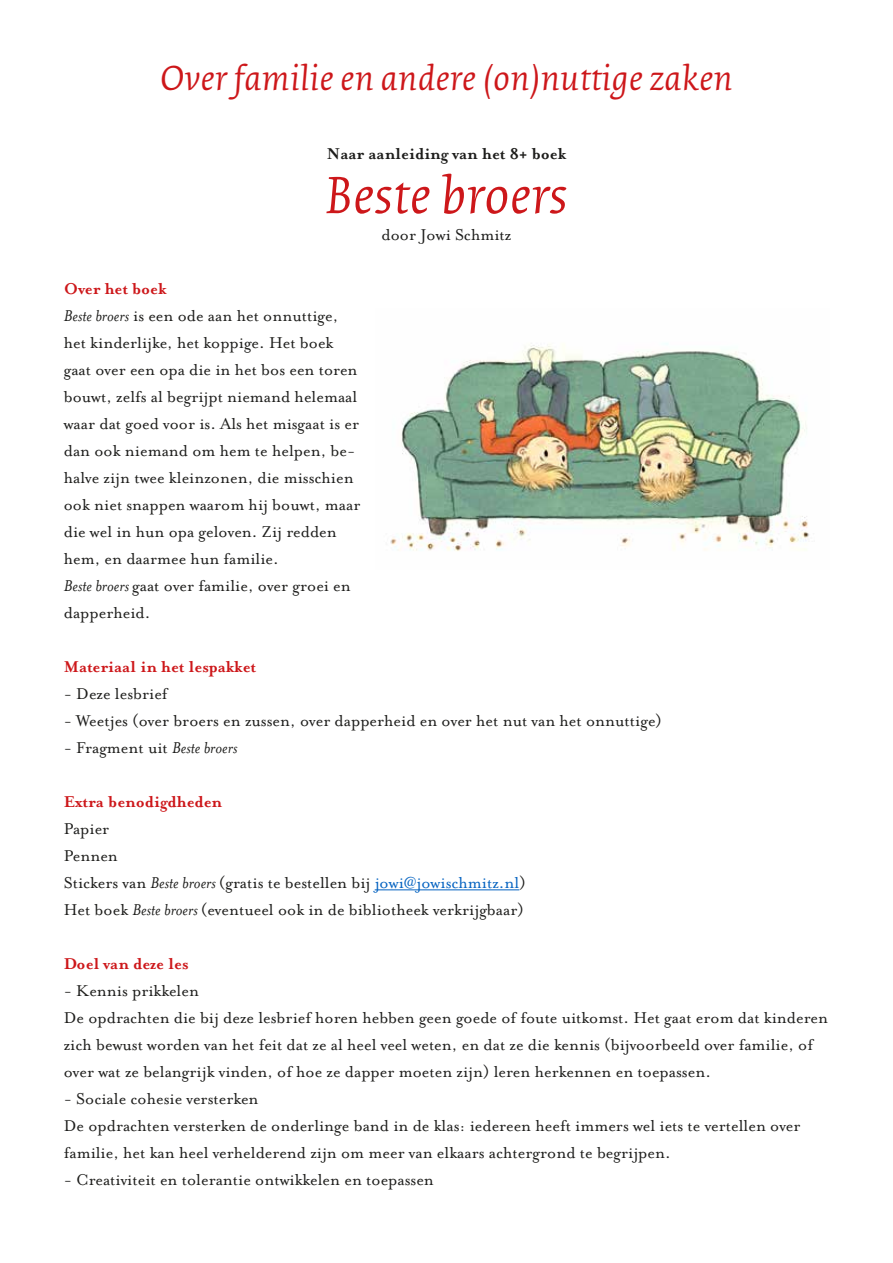
<style>
.page{position:relative;width:893px;height:1263px;background:#fff}
.page>*{position:absolute;margin:0;border:0;box-sizing:border-box;transform-origin:0 0}
.t1{font:54px "Collis Italic Txt";color:#cd171a}
.t2{font:36px "Collis Italic Txt";color:#cd171a}
.t3{font:18px/27px "Mrs Eaves Roman";color:#1d1d1b}
.t4{font:700 18px "Mrs Eaves";color:#cd171a}
.t5{font:700 18px "Mrs Eaves";color:#1d1d1b}
.s1{font-family:"Mrs Eaves";font-style:italic}
.s2{color:#0563c1}
</style>
<div class="page">
<hr style="left:375px;top:889px;width:144px;height:1px;background:#0563c1">
<img style="left:390px;top:343px;width:419px;height:208px">
<h2 class="t2" style="left:160px;top:60px;width:575px">Over familie en andere (on)nuttige zaken</h2>
<p class="t5" style="left:327px;top:143px;width:241px">Naar aanleiding van het 8+ boek</p>
<h1 class="t1" style="left:325px;top:169px;width:244px">Beste broers</h1>
<p class="t3" style="left:382px;top:222px;width:131px">door Jowi Schmitz</p>
<p class="t4" style="left:64px;top:278px;width:104px">Over het boek</p>
<p class="t3" style="left:64px;top:303px;width:298px"><span class="s1">Beste broers</span> is een ode aan het onnuttige, het kinderlijke, het koppige. Het boek gaat over een opa die in het bos een toren bouwt, zelfs al begrijpt niemand helemaal waar dat goed voor is. Als het misgaat is er dan ook niemand om hem te helpen, be&shy;halve zijn twee kleinzonen, die misschien ook niet snappen waarom hij bouwt, maar die wel in hun opa geloven. Zij redden hem, en daarmee hun familie.<br><span class="s1">Beste broers</span> gaat over familie, over groei en dapperheid.</p>
<p class="t4" style="left:64px;top:656px;width:194px">Materiaal in het lespakket</p>
<p class="t3" style="left:64px;top:681px;width:105px">- Deze lesbrief</p>
<p class="t3" style="left:64px;top:708px;width:600px">- Weetjes (over broers en zussen, over dapperheid en over het nut van het onnuttige)</p>
<p class="t3" style="left:64px;top:735px;width:175px">- Fragment uit <span class="s1">Beste broers</span></p>
<p class="t4" style="left:64px;top:791px;width:160px">Extra benodigdheden</p>
<p class="t3" style="left:64px;top:816px;width:464px">Papier<br>Pennen<br>Stickers van <span class="s1">Beste broers</span> (gratis te bestellen bij <span class="s2">jowi@jowischmitz.nl</span>)<br>Het boek <span class="s1">Beste broers</span> (eventueel ook in de bibliotheek verkrijgbaar)</p>
<p class="t4" style="left:64px;top:953px;width:126px">Doel van deze les</p>
<p class="t3" style="left:64px;top:978px;width:766px">- Kennis prikkelen<br>De opdrachten die bij deze lesbrief horen hebben geen goede of foute uitkomst. Het gaat erom dat kinderen zich bewust worden van het feit dat ze al heel veel weten, en dat ze die kennis (bijvoorbeeld over familie, of over wat ze belangrijk vinden, of hoe ze dapper moeten zijn) leren herkennen en toepassen.</p>
<p class="t3" style="left:64px;top:1086px;width:738px">- Sociale cohesie versterken<br>De opdrachten versterken de onderlinge band in de klas: iedereen heeft immers wel iets te vertellen over familie, het kan heel verhelderend zijn om meer van elkaars achtergrond te begrijpen.</p>
<p class="t3" style="left:64px;top:1167px;width:372px">- Creativiteit en tolerantie ontwikkelen en toepassen</p>
</div>
